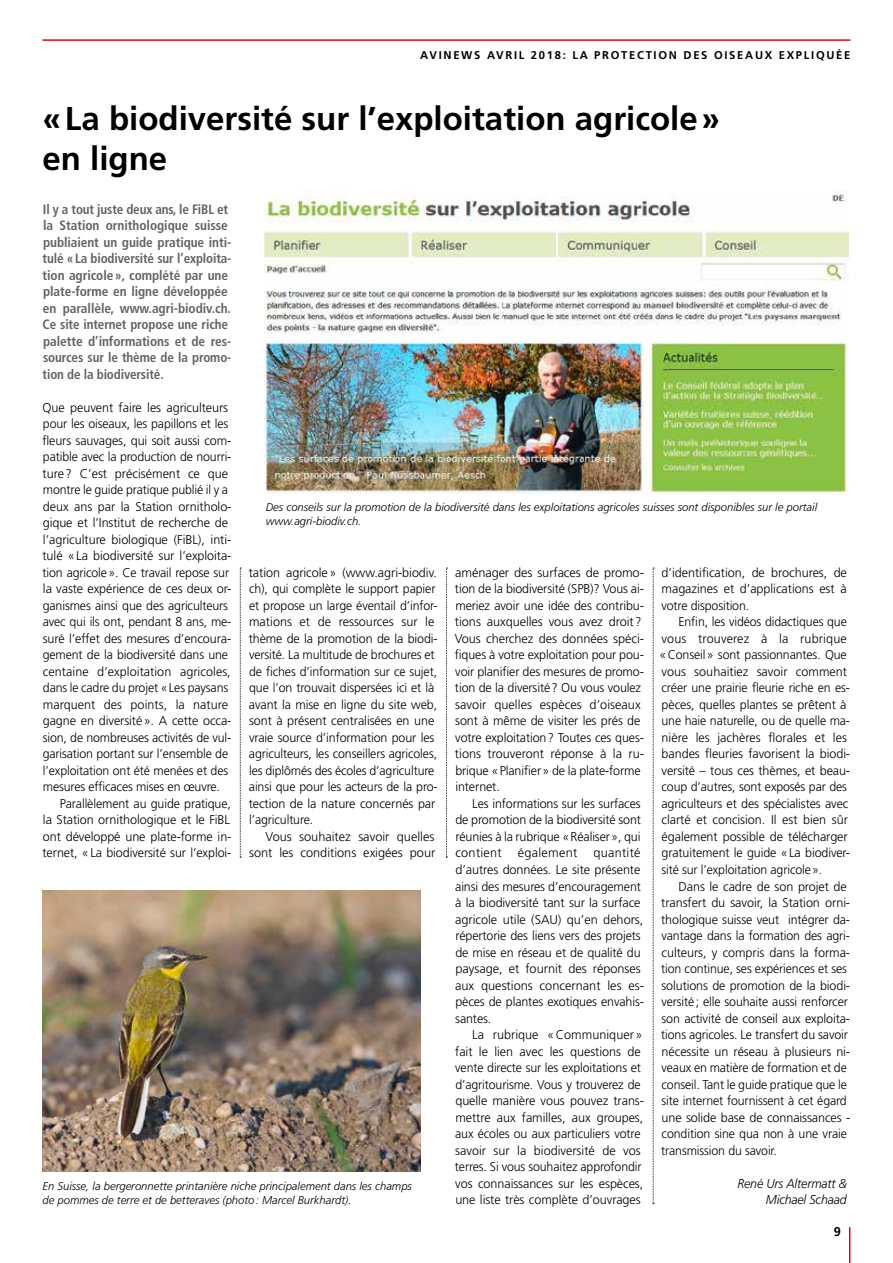
<style>
.page{position:relative;width:893px;height:1263px;background:#fff}
.page>*{position:absolute;margin:0;border:0;box-sizing:border-box;transform-origin:0 0}
.t1{font:700 33px/40.5px "Frutiger";color:#000}
.t2{font:700 condensed 13.5px/16.5px "Frutiger";letter-spacing:-.005em;color:#636362}
.t3{font:300 12.75px/16.5px "Frutiger";letter-spacing:-.01em;color:#000}
.t4{font:italic 300 12.75px/16.5px "Frutiger";letter-spacing:-.01em;color:#000;text-align:right}
.t5{font:300 12.75px "Frutiger";letter-spacing:.02em;color:#000}
.t6{font:700 12.75px "Frutiger";color:#000}
.t7{font:italic 300 11.25px/14.2px "Frutiger";color:#000}
.t8{font:700 11.25px "Frutiger";letter-spacing:.15em;color:#000}
</style>
<div class="page">
<hr style="left:849px;top:1227px;width:1px;height:36px;background:#e3000f">
<hr style="left:43px;top:39px;width:807px;height:2px;background:#e3000f">
<img style="left:43px;top:890px;width:378px;height:281px">
<svg style="left:240px;top:568px;width:1px;height:290px"></svg>
<svg style="left:446px;top:568px;width:1px;height:290px"></svg>
<svg style="left:653px;top:568px;width:1px;height:636px"></svg>
<img style="left:264px;top:189px;width:585px;height:305px">
<p class="t8" style="left:420px;top:49px;width:432px">AVINEWS AVRIL 2018: LA PROTECTION DES OISEAUX EXPLIQUÉE</p>
<h1 class="t1" style="left:43px;top:98px;width:679px">«La biodiversité sur l’exploitation agricole» en ligne</h1>
<p class="t2" style="left:43px;top:201px;width:190px">Il y a tout juste deux ans, le FiBL et la Station ornithologique suisse publiaient un guide pratique inti&shy;tulé «La biodiversité sur l’exploita&shy;tion agricole», complété par une plate-forme en ligne développée en parallèle, www.agri-biodiv.ch.<br>Ce site internet propose une riche palette d’informations et de res&shy;sources sur le thème de la promo&shy;tion de la biodiversité.</p>
<p class="t3" style="left:43px;top:399px;width:187px">Que peuvent faire les agriculteurs</p>
<p class="t3" style="left:43px;top:416px;width:187px">pour les oiseaux, les papillons et les</p>
<p class="t3" style="left:42px;top:432px;width:191px">fleurs sauvages, qui soit aussi com-</p>
<p class="t3" style="left:43px;top:449px;width:190px">patible avec la production de nourri-</p>
<p class="t3" style="left:43px;top:465px;width:187px">ture ? C’est précisément ce que</p>
<p class="t3" style="left:43px;top:482px;width:187px">montre le guide pratique publié il y a</p>
<p class="t3" style="left:43px;top:498px;width:190px">deux ans par la Station ornitholo-</p>
<p class="t3" style="left:43px;top:515px;width:187px">gique et l’Institut de recherche de</p>
<p class="t3" style="left:43px;top:531px;width:190px">l’agriculture biologique (FiBL), inti-</p>
<p class="t3" style="left:43px;top:548px;width:190px">tulé «La biodiversité sur l’exploita-</p>
<p class="t3" style="left:43px;top:564px;width:188px">tion agricole». Ce travail repose sur</p>
<p class="t3" style="left:43px;top:581px;width:190px">la vaste expérience de ces deux or-</p>
<p class="t3" style="left:43px;top:597px;width:187px">ganismes ainsi que des agriculteurs</p>
<p class="t3" style="left:43px;top:614px;width:190px">avec qui ils ont, pendant 8 ans, me-</p>
<p class="t3" style="left:43px;top:630px;width:190px">suré l’effet des mesures d’encoura-</p>
<p class="t3" style="left:43px;top:647px;width:187px">gement de la biodiversité dans une</p>
<p class="t3" style="left:43px;top:663px;width:189px">centaine d’exploitation agricoles,</p>
<p class="t3" style="left:43px;top:680px;width:187px">dans le cadre du projet «Les paysans</p>
<p class="t3" style="left:43px;top:696px;width:187px">marquent des points, la nature</p>
<p class="t3" style="left:43px;top:713px;width:190px">gagne en diversité». A cette occa-</p>
<p class="t3" style="left:43px;top:729px;width:190px">sion, de nombreuses activités de vul-</p>
<p class="t3" style="left:43px;top:746px;width:187px">garisation portant sur l’ensemble de</p>
<p class="t3" style="left:43px;top:762px;width:187px">l’exploitation ont été menées et des</p>
<p class="t3" style="left:43px;top:779px;width:179px">mesures efficaces mises en œuvre.</p>
<p class="t3" style="left:60px;top:795px;width:173px">Parallèlement au guide pratique,</p>
<p class="t3" style="left:43px;top:812px;width:189px">la Station ornithologique et le FiBL</p>
<p class="t3" style="left:43px;top:828px;width:190px">ont développé une plate-forme in-</p>
<p class="t3" style="left:43px;top:845px;width:190px">ternet, «La biodiversité sur l’exploi-</p>
<p class="t7" style="left:266px;top:500px;width:553px">Des conseils sur la promotion de la biodiversité dans les exploitations agricoles suisses sont disponibles sur le portail www.agri-biodiv.ch.</p>
<p class="t3" style="left:455px;top:564px;width:191px">aménager des surfaces de promo&shy;tion de la biodiversité (SPB)? Vous ai&shy;meriez avoir une idée des contribu&shy;tions auxquelles vous avez droit?<br>Vous cherchez des données spéci&shy;fiques à votre exploitation pour pou&shy;voir planifier des mesures de promo&shy;tion de la diversité? Ou vous voulez savoir quelles espèces d’oiseaux sont à même de visiter les prés de votre exploitation? Toutes ces ques&shy;tions trouveront réponse à la ru&shy;brique «Planifier» de la plate-forme internet.</p>
<p class="t3" style="left:455px;top:795px;width:187px;text-align:justify;text-indent:17px">Les informations sur les surfaces de promotion de la biodiversité sont réunies à la rubrique «Réaliser», qui contient</p>
<p class="t3" style="left:661px;top:564px;width:187px;text-align:justify">d’identification, de brochures, de magazines et d’applications est à votre disposition.</p>
<p class="t3" style="left:659px;top:614px;width:192px;text-indent:19px">Enfin, les vidéos didactiques que vous trouverez à la rubrique «Conseil» sont passionnantes. Que vous souhaitiez savoir comment créer une prairie fleurie riche en es&shy;pèces, quelles plantes se prêtent à une haie naturelle, ou de quelle ma&shy;nière les jachères florales et les bandes fleuries favorisent la biodi&shy;versité – tous ces thèmes, et beau&shy;coup d’autres, sont exposés par des agriculteurs et des spécialistes avec clarté et concision. Il est bien sûr également possible de télécharger gratuitement le guide «La biodiver&shy;sité sur l’exploitation agricole».</p>
<p class="t3" style="left:661px;top:878px;width:191px;text-indent:17px">Dans le cadre de son projet de transfert du savoir, la Station orni&shy;thologique suisse veut intégrer da&shy;vantage dans la formation des agri&shy;culteurs, y compris dans la forma&shy;tion continue, ses expériences et ses solutions de promotion de la biodi&shy;versité; elle souhaite aussi renforcer son activité de conseil aux exploita&shy;tions agricoles. Le transfert du savoir nécessite un réseau à plusieurs ni&shy;veaux en matière de formation et de conseil. Tant le guide pratique que le site internet fournissent à cet égard une solide base de connaissances - condition sine qua non à une vraie transmission du savoir.</p>
<p class="t4" style="left:737px;top:1175px;width:111px">René Urs Altermatt &amp;<br>Michael Schaad</p>
<p class="t3" style="left:249px;top:564px;width:190px">tation agricole» (www.agri-biodiv. ch), qui complète le support papier et propose un large éventail d’infor&shy;mations et de ressources sur le thème de la promotion de la biodi&shy;versité. La multitude de brochures et de fiches d’information sur ce sujet, que l’on trouvait dispersées ici et là avant la mise en ligne du site web, sont à présent centralisées en une vraie source d’information pour les agriculteurs, les conseillers agricoles, les diplômés des écoles d’agriculture ainsi que pour les acteurs de la pro&shy;tection de la nature concernés par l’agriculture.</p>
<p class="t3" style="left:249px;top:828px;width:188px;text-align:right">Vous souhaitez savoir quelles sont les conditions exigées pour</p>
<p class="t5" style="left:518px;top:846px;width:61px">également</p>
<p class="t3" style="left:455px;top:845px;width:190px;text-indent:138px">quantité d’autres données. Le site présente ainsi des mesures d’encouragement à la biodiversité tant sur la surface agricole utile (SAU) qu’en dehors, répertorie des liens vers des projets de mise en réseau et de qualité du paysage, et fournit des réponses aux questions concernant les es&shy;pèces de plantes exotiques envahis&shy;santes.</p>
<p class="t3" style="left:455px;top:1026px;width:190px;text-indent:17px">La rubrique «Communiquer» fait le lien avec les questions de vente directe sur les exploitations et d’agritourisme. Vous y trouverez de quelle manière vous pouvez trans&shy;mettre aux familles, aux groupes, aux écoles ou aux particuliers votre savoir sur la biodiversité de vos terres. Si vous souhaitez approfondir vos connaissances sur les espèces, une liste très complète d’ouvrages</p>
<p class="t7" style="left:43px;top:1179px;width:371px">En Suisse, la bergeronnette printanière niche principalement dans les champs de pommes de terre et de betteraves (photo: Marcel Burkhardt).</p>
<p class="t6" style="left:834px;top:1224px;width:9px">9</p>
</div>
